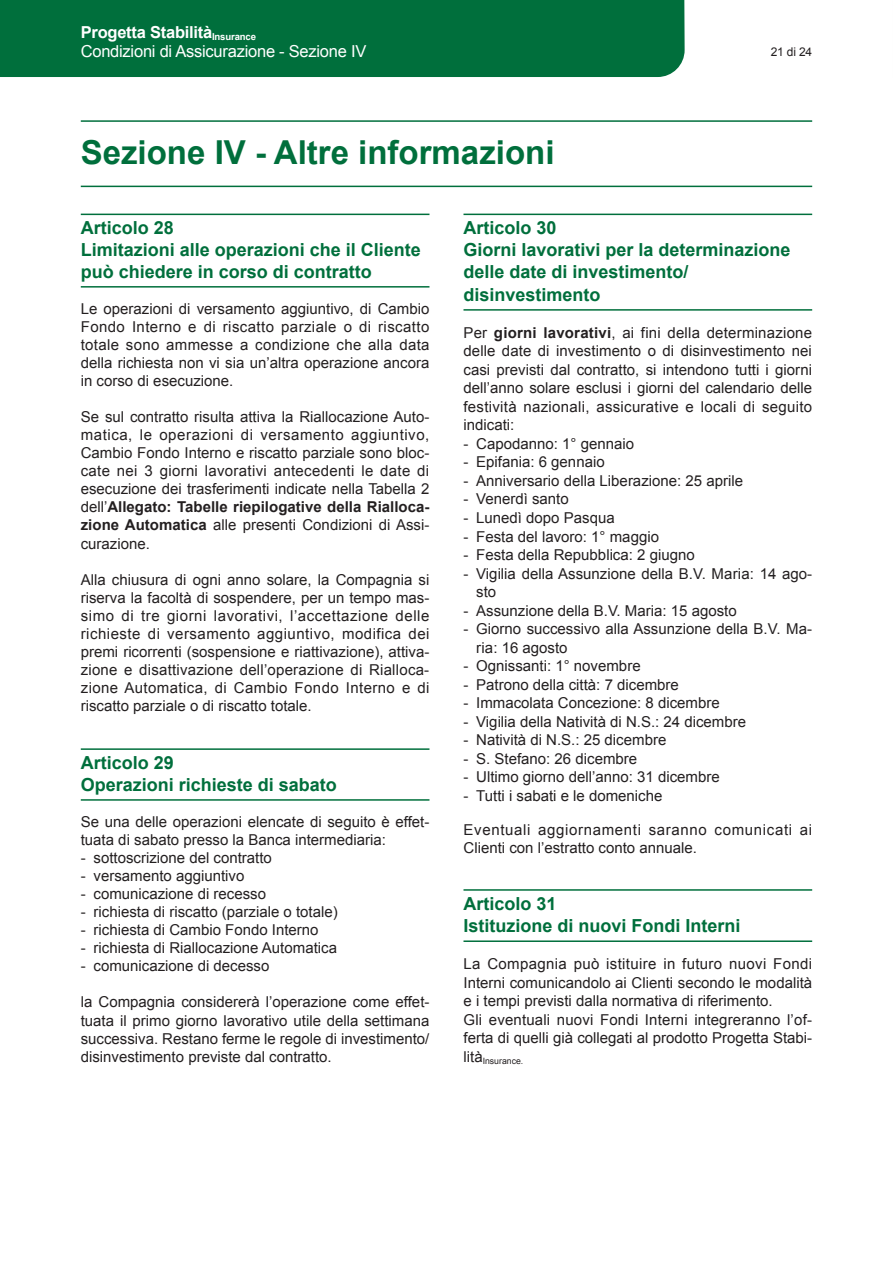
<style>
.page{position:relative;width:893px;height:1263px;background:#fff}
.page>*{position:absolute;margin:0;border:0;box-sizing:border-box;transform-origin:0 0}
.t1{font:700 33px "Arial";color:#006f3c}
.t2{font:700 18px/21.6px "Arial";color:#006f3c}
.t3{font:16.5px/19.8px "Arial";letter-spacing:-.015em;color:#fff}
.t4{font:15px/18px "Arial";color:#231f20;text-align:justify}
.t5{font:15px/18.6px "Arial";letter-spacing:.045em;color:#231f20}
.t6{font:12px "Arial";color:#231f20}
.t7{font:8.7px "Arial";color:#231f20}
.s1{font-weight:700}
</style>
<div class="page">
<div style="left:0;top:0;width:685px;height:77px;background:#006f3c"></div>
<hr style="left:81px;top:214px;width:348px;height:1px;background:#006f3c">
<hr style="left:81px;top:286px;width:348px;height:2px;background:#006f3c">
<hr style="left:81px;top:748px;width:348px;height:2px;background:#006f3c">
<hr style="left:81px;top:799px;width:348px;height:2px;background:#006f3c">
<hr style="left:463px;top:214px;width:349px;height:1px;background:#006f3c">
<hr style="left:463px;top:309px;width:349px;height:2px;background:#006f3c">
<hr style="left:463px;top:889px;width:349px;height:2px;background:#006f3c">
<hr style="left:463px;top:940px;width:349px;height:2px;background:#006f3c">
<hr style="left:81px;top:120px;width:731px;height:2px;background:#006f3c">
<hr style="left:81px;top:186px;width:731px;height:1px;background:#006f3c">
<p class="t3" style="left:81px;top:22px;width:287px"><span class="s1">Progetta Stabilità</span><sub>Insurance<br></sub>Condizioni di Assicurazione - Sezione IV</p>
<h1 class="t1" style="left:81px;top:131px;width:475px">Sezione IV - Altre informazioni</h1>
<p class="t6" style="left:771px;top:43px;width:43px">21 di 24</p>
<p class="t2" style="left:81px;top:218px;width:342px">Articolo 28<br>Limitazioni alle operazioni che il Cliente può chiedere in corso di contratto</p>
<p class="t4" style="left:81px;top:300px;width:350px">Le operazioni di versamento aggiuntivo, di Cambio Fondo Interno e di riscatto parziale o di riscatto totale sono ammesse a condizione che alla data della richiesta non vi sia un’altra operazione ancora in corso di esecuzione.</p>
<p class="t4" style="left:81px;top:408px;width:350px">Se sul contratto risulta attiva la Riallocazione Auto&shy;matica, le operazioni di versamento aggiuntivo, Cambio Fondo Interno e riscatto parziale sono bloc&shy;cate nei 3 giorni lavorativi antecedenti le date di esecuzione dei trasferimenti indicate nella Tabella 2 dell’<span class="s1">Allegato: Tabelle riepilogative della Rialloca&shy;zione Automatica</span> alle presenti Condizioni di Assi&shy;curazione.</p>
<p class="t4" style="left:81px;top:570px;width:350px">Alla chiusura di ogni anno solare, la Compagnia si riserva la facoltà di sospendere, per un tempo mas&shy;simo di tre giorni lavorativi, l’accettazione delle richieste di versamento aggiuntivo, modifica dei premi ricorrenti (sospensione e riattivazione), attiva&shy;zione e disattivazione dell’operazione di Rialloca&shy;zione Automatica, di Cambio Fondo Interno e di riscatto parziale o di riscatto totale.</p>
<p class="t2" style="left:81px;top:752px;width:258px">Articolo 29<br>Operazioni richieste di sabato</p>
<p class="t4" style="left:81px;top:813px;width:350px">Se una delle operazioni elencate di seguito è effet&shy;tuata di sabato presso la Banca intermediaria:</p>
<p class="t4" style="left:81px;top:849px;width:193px">- sottoscrizione del contratto</p>
<p class="t4" style="left:81px;top:867px;width:165px">- versamento aggiuntivo</p>
<p class="t4" style="left:81px;top:885px;width:187px">- comunicazione di recesso</p>
<p class="t4" style="left:81px;top:903px;width:258px">- richiesta di riscatto (parziale o totale)</p>
<p class="t4" style="left:81px;top:921px;width:239px">- richiesta di Cambio Fondo Interno</p>
<p class="t4" style="left:81px;top:939px;width:258px">- richiesta di Riallocazione Automatica</p>
<p class="t4" style="left:81px;top:957px;width:190px">- comunicazione di decesso</p>
<p class="t4" style="left:81px;top:993px;width:350px">la Compagnia considererà l’operazione come effet&shy;tuata il primo giorno lavorativo utile della settimana successiva. Restano ferme le regole di investimento/ disinvestimento previste dal contratto.</p>
<p class="t2" style="left:463px;top:217px;width:329px;line-height:22.2px">Articolo 30<br>Giorni lavorativi per la determinazione delle date di investimento/ disinvestimento</p>
<p class="t4" style="left:463px;top:323px;width:350px;line-height:18.6px">Per <span class="s1">giorni lavorativi</span>, ai fini della determinazione delle date di investimento o di disinvestimento nei casi previsti dal contratto, si intendono tutti i giorni dell’anno solare esclusi i giorni del calendario delle festività nazionali, assicurative e locali di seguito indicati:</p>
<p class="t4" style="left:463px;top:435px;width:172px">- Capodanno: 1° gennaio</p>
<p class="t4" style="left:463px;top:453px;width:143px">- Epifania: 6 gennaio</p>
<p class="t4" style="left:463px;top:472px;width:281px">- Anniversario della Liberazione: 25 aprile</p>
<p class="t4" style="left:463px;top:490px;width:107px">- Venerdì santo</p>
<p class="t4" style="left:463px;top:509px;width:153px">- Lunedì dopo Pasqua</p>
<p class="t4" style="left:463px;top:527px;width:197px">- Festa del lavoro: 1° maggio</p>
<p class="t4" style="left:463px;top:546px;width:233px">- Festa della Repubblica: 2 giugno</p>
<p class="t4" style="left:476px;top:564px;width:337px;line-height:18.6px;text-indent:-13px">- Vigilia della Assunzione della B.V. Maria: 14 ago&shy;sto</p>
<p class="t4" style="left:463px;top:601px;width:275px">- Assunzione della B.V. Maria: 15 agosto</p>
<p class="t4" style="left:476px;top:620px;width:337px;line-height:18.6px;text-indent:-13px">- Giorno successivo alla Assunzione della B.V. Ma&shy;ria: 16 agosto</p>
<p class="t4" style="left:463px;top:657px;width:179px">- Ognissanti: 1° novembre</p>
<p class="t4" style="left:463px;top:676px;width:217px">- Patrono della città: 7 dicembre</p>
<p class="t4" style="left:463px;top:694px;width:258px">- Immacolata Concezione: 8 dicembre</p>
<p class="t4" style="left:463px;top:713px;width:284px">- Vigilia della Natività di N.S.: 24 dicembre</p>
<p class="t4" style="left:463px;top:731px;width:204px">- Natività di N.S.: 25 dicembre</p>
<p class="t4" style="left:463px;top:750px;width:175px">- S. Stefano: 26 dicembre</p>
<p class="t4" style="left:463px;top:768px;width:258px">- Ultimo giorno dell’anno: 31 dicembre</p>
<p class="t4" style="left:463px;top:787px;width:200px">- Tutti i sabati e le domeniche</p>
<p class="t5" style="left:463px;top:820px;width:350px">Eventuali aggiornamenti saranno comunicati ai<br>Clienti con l’estratto conto annuale.</p>
<p class="t2" style="left:463px;top:893px;width:279px;line-height:22px">Articolo 31<br>Istituzione di nuovi Fondi Interni</p>
<p class="t4" style="left:463px;top:955px;width:350px;line-height:18.6px;text-align:left">La Compagnia può istituire in futuro nuovi Fondi Interni comunicandolo ai Clienti secondo le modalità e i tempi previsti dalla normativa di riferimento.<br>Gli eventuali nuovi Fondi Interni integreranno l’of&shy;ferta di quelli già collegati al prodotto Progetta Stabi-</p>
<p class="t7" style="left:463px;top:1055px;width:61px"><sup>lità</sup>Insurance.</p>
</div>
